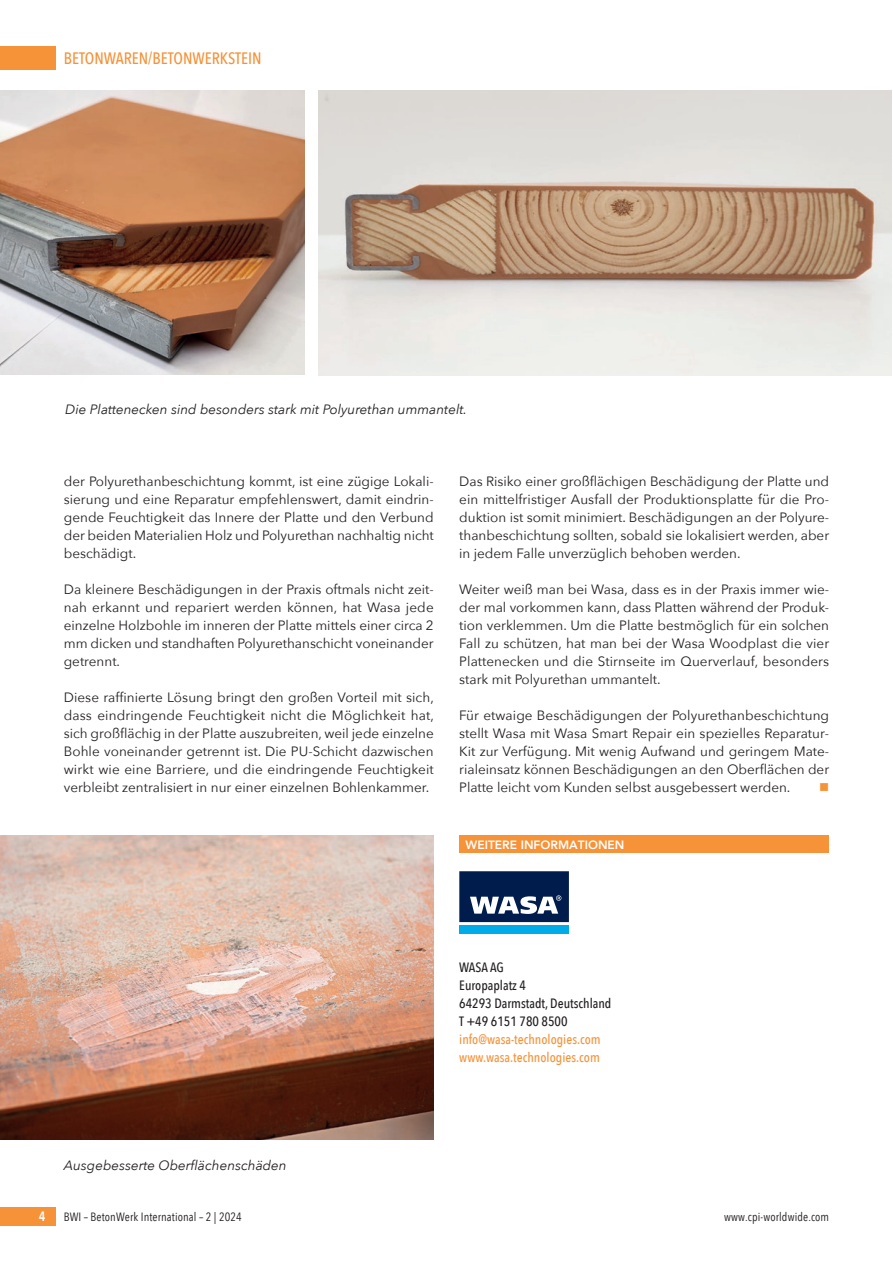
<style>
.page{position:relative;width:893px;height:1263px;background:#fff}
.page>*{position:absolute;margin:0;border:0;box-sizing:border-box;transform-origin:0 0}
.t1{font:500 16.5px "Avenir Next Condensed";color:#f69238}
.t2{font:13.5px/18px "Avenir Next";color:#231f20;text-align:justify}
.t3{font:italic 13.5px "Avenir Next";color:#231f20}
.t4{font:500 13.5px/18px "Avenir Next Condensed";color:#231f20}
.t5{font:500 13.5px/18px "Avenir Next Condensed";color:#f69238}
.t6{font:600 13.5px "Avenir Next Condensed";color:#fff}
.t7{font:13.5px "Wingdings";color:#f69238}
.t8{font:12px "Avenir Next Condensed";letter-spacing:.01em;color:#231f20}
.t9{font:800 12px "Avenir";color:#fff}
</style>
<div class="page">
<div style="left:0;top:47px;width:55px;height:23px;background:#f69238"></div>
<div style="left:0;top:1208px;width:55px;height:18px;background:#f69238"></div>
<div style="left:459px;top:836px;width:370px;height:17px;background:#f69238"></div>
<div style="left:459px;top:871px;width:110px;height:51px;background:#001c4c"></div>
<div style="left:459px;top:925px;width:110px;height:9px;background:#00abe7"></div>
<svg style="left:470px;top:895px;width:91px;height:19px"></svg>
<img style="left:0;top:836px;width:434px;height:303px">
<img style="left:0;top:90px;width:305px;height:285px">
<img style="left:319px;top:90px;width:572px;height:286px">
<p class="t1" style="left:64px;top:49px;width:199px">BETONWAREN/BETONWERKSTEIN</p>
<p class="t3" style="left:65px;top:398px;width:403px">Die Plattenecken sind besonders stark mit Polyurethan ummantelt.</p>
<p class="t2" style="left:64px;top:472px;width:372px">der Polyurethanbeschichtung kommt, ist eine zügige Lokali&shy;sierung und eine Reparatur empfehlenswert, damit eindrin&shy;gende Feuchtigkeit das Innere der Platte und den Verbund der beiden Materialien Holz und Polyurethan nachhaltig nicht beschädigt.</p>
<p class="t2" style="left:64px;top:580px;width:371px">Da kleinere Beschädigungen in der Praxis oftmals nicht zeit&shy;nah erkannt und repariert werden können, hat Wasa jede einzelne Holzbohle im inneren der Platte mittels einer circa 2 mm dicken und standhaften Polyurethanschicht voneinander getrennt.</p>
<p class="t2" style="left:64px;top:688px;width:372px">Diese raffinierte Lösung bringt den großen Vorteil mit sich, dass eindringende Feuchtigkeit nicht die Möglichkeit hat, sich großflächig in der Platte auszubreiten, weil jede einzelne Bohle voneinander getrennt ist. Die PU-Schicht dazwischen wirkt wie eine Barriere, und die eindringende Feuchtigkeit verbleibt zentralisiert in nur einer einzelnen Bohlenkammer.</p>
<p class="t2" style="left:459px;top:472px;width:371px">Das Risiko einer großflächigen Beschädigung der Platte und ein mittelfristiger Ausfall der Produktionsplatte für die Pro&shy;duktion ist somit minimiert. Beschädigungen an der Polyure&shy;thanbeschichtung sollten, sobald sie lokalisiert werden, aber in jedem Falle unverzüglich behoben werden.</p>
<p class="t2" style="left:459px;top:580px;width:371px">Weiter weiß man bei Wasa, dass es in der Praxis immer wie&shy;der mal vorkommen kann, dass Platten während der Produk&shy;tion verklemmen. Um die Platte bestmöglich für ein solchen Fall zu schützen, hat man bei der Wasa Woodplast die vier Plattenecken und die Stirnseite im Querverlauf, besonders stark mit Polyurethan ummantelt.</p>
<p class="t2" style="left:459px;top:706px;width:371px">Für etwaige Beschädigungen der Polyurethanbeschichtung stellt Wasa mit Wasa Smart Repair ein spezielles Reparatur-Kit zur Verfügung. Mit wenig Aufwand und geringem Mate&shy;rialeinsatz können Beschädigungen an den Oberflächen der Platte leicht vom Kunden selbst ausgebessert werden.</p>
<p class="t7" style="left:819px;top:780px;width:12px">■</p>
<p class="t9" style="left:466px;top:835px;width:160px">WEITERE INFORMATIONEN</p>
<p class="t3" style="left:64px;top:1154px;width:224px">Ausgebesserte Oberflächenschäden</p>
<p class="t4" style="left:459px;top:958px;width:154px">WASA AG<br>Europaplatz 4<br>64293 Darmstadt, Deutschland<br>T +49 6151 780 8500</p>
<p class="t5" style="left:459px;top:1030px;width:143px">info@wasa-technologies.com www.wasa.technologies.com</p>
<p class="t6" style="left:39px;top:1205px;width:8px">4</p>
<p class="t8" style="left:64px;top:1207px;width:180px">BWI – BetonWerk International – 2 | 2024</p>
<p class="t8" style="left:724px;top:1207px;width:107px">www.cpi-worldwide.com</p>
</div>
